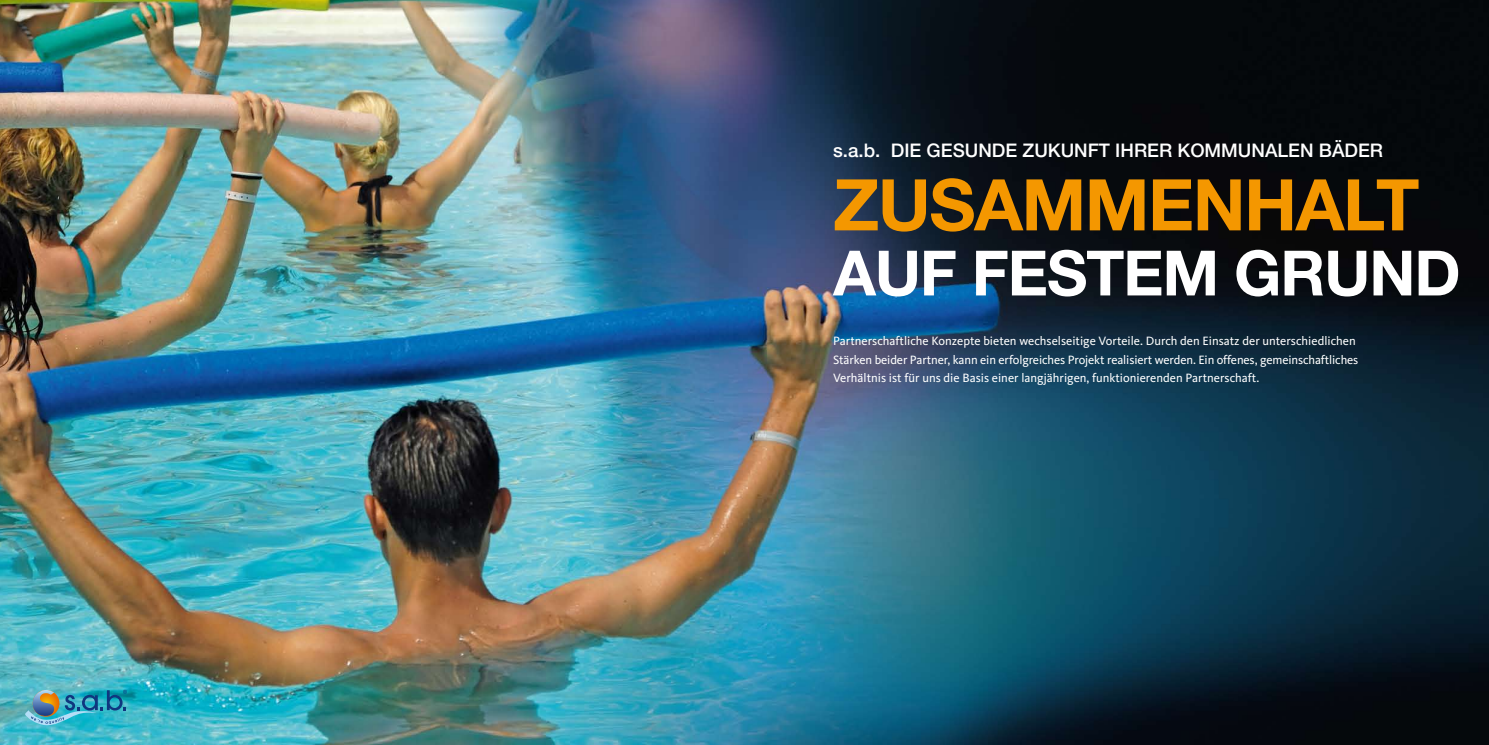
<style>
.page{position:relative;width:1489px;height:745px;background:#fff}
.page>*{position:absolute;margin:0;border:0;box-sizing:border-box;transform-origin:0 0}
.t1{font:700 71.25px "Helvetica Neue";letter-spacing:-.02em;color:#f49700}
.t2{font:700 62.5px "Helvetica Neue";letter-spacing:-.02em;color:#fff}
.t3{font:500 18.75px "Helvetica Neue";color:#fff}
.t4{font:12.5px/18.8px "CDU Kievit";color:#fff}
</style>
<div class="page">
<img style="left:0;top:0;width:1488px;height:744px">
<svg style="left:25px;top:689px;width:102px;height:36px"></svg>
<h3 class="t3" style="left:833px;top:138px;width:551px">S.A.B. DIE GESUNDE ZUKUNFT IHRER KOMMUNALEN BÄDER</h3>
<h1 class="t1" style="left:833px;top:161px;width:588px">ZUSAMMENHALT</h1>
<h2 class="t2" style="left:833px;top:234px;width:629px">AUF FESTEM GRUND</h2>
<p class="t4" style="left:833px;top:331px;width:527px">Partnerschaftliche Konzepte bieten wechselseitige Vorteile. Durch den Einsatz der unterschiedlichen<br>Stärken beider Partner, kann ein erfolgreiches Projekt realisiert werden. Ein offenes, gemeinschaftliches<br>Verhältnis ist für uns die Basis einer langjährigen, funktionierenden Partnerschaft.</p>
</div>
